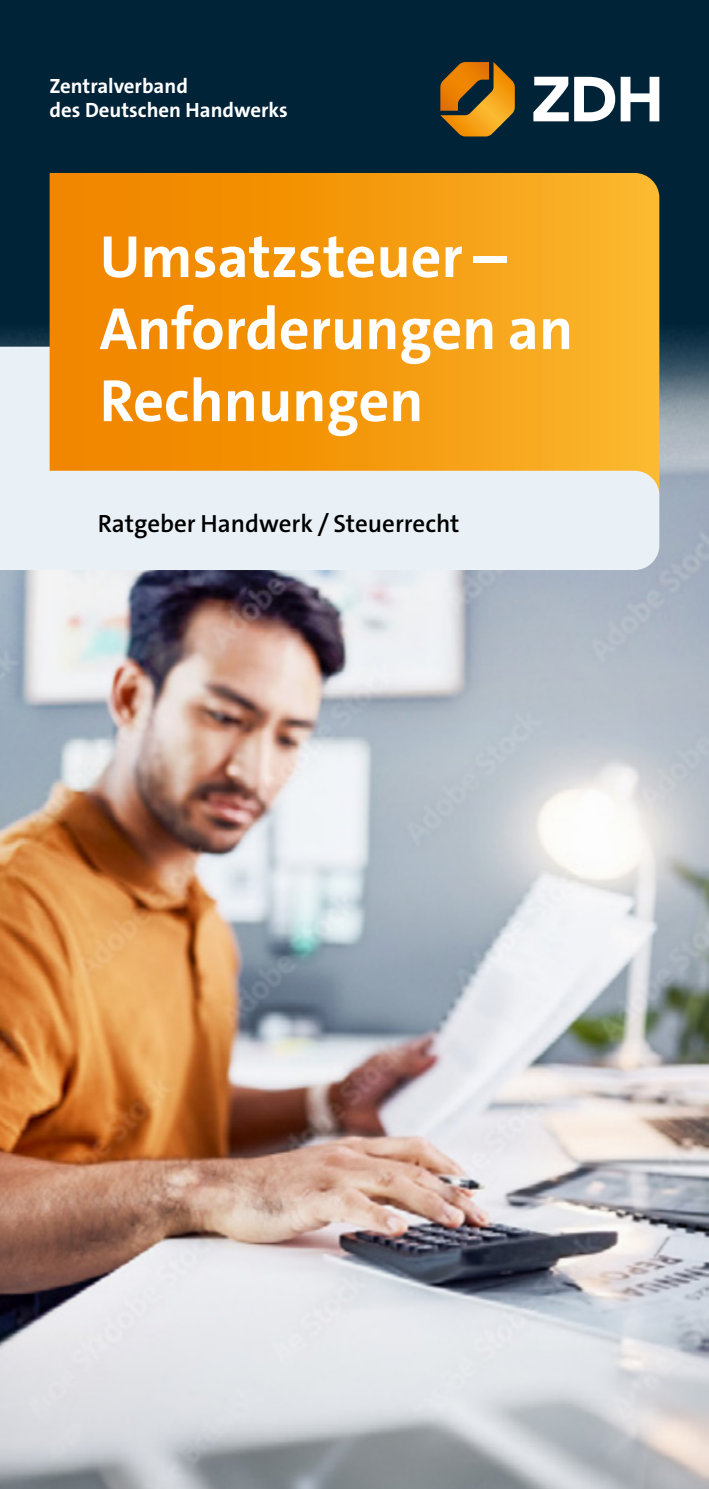
<style>
.page{position:relative;width:709px;height:1489px;background:#fff}
.page>*{position:absolute;margin:0;border:0;box-sizing:border-box;transform-origin:0 0}
.t1{font:700 60px/72px "The Sans C4 s";color:#fff}
.t2{font:600 25px "The Sans C4 s";color:#000}
.t3{font:700 20.75px/25px "The Sans C4 s";color:#fff}
</style>
<div class="page">
<img style="left:0;top:521px;width:709px;height:967px">
<img style="left:0;top:0;width:709px;height:521px">
<svg style="left:574px;top:77px;width:85px;height:44px"></svg>
<svg style="left:533px;top:77px;width:35px;height:44px"></svg>
<svg style="left:440px;top:62px;width:75px;height:74px;background:#9e6d1c"></svg>
<div style="left:0;top:346px;width:50px;height:125px;background:#eaf1f6"></div>
<svg style="left:50px;top:173px;width:609px;height:298px;background:#f49a0f"></svg>
<div style="left:0;top:471px;width:659px;height:99px;background:#eaf1f6"></div>
<p class="t3" style="left:50px;top:73px;width:240px">Zentralverband<br>des Deutschen Handwerks</p>
<p class="t1" style="left:100px;top:221px;width:475px">Umsatzsteuer –<br>Anforderungen an<br>Rechnungen</p>
<p class="t2" style="left:98px;top:507px;width:363px">Ratgeber Handwerk / Steuerrecht</p>
</div>
